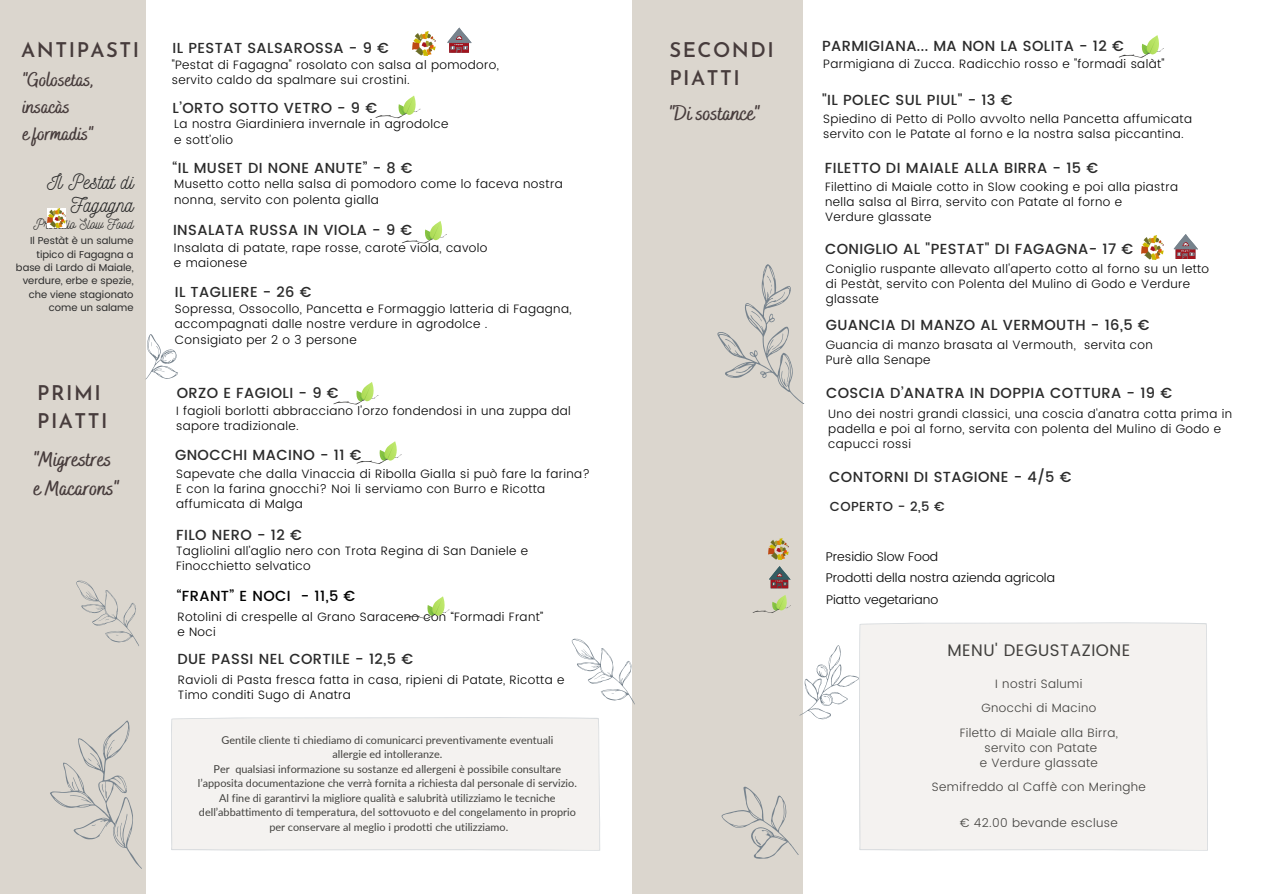
<style>
.page{position:relative;width:1263px;height:894px;background:#fff}
.page>*{position:absolute;margin:0;border:0;box-sizing:border-box;transform-origin:0 0}
.t1{font:700 20.85px/29.2px "Bakerie Smooth";color:#473c3c}
.t2{font:20.55px/22.5px "Nickainley";color:#2a2a2a;text-align:right}
.t3{font:600 20.25px/28.2px "Josefin Sans";letter-spacing:.075em;color:#473c3c}
.t4{font:700 19.35px/27px "Bakerie Smooth";color:#473c3c}
.t5{font:16.65px "Poppins";letter-spacing:.03em;color:#000}
.t6{font:500 14.55px "Poppins";letter-spacing:.03em;color:#2a2a2a}
.t7{font:500 14.55px "Poppins";letter-spacing:.03em;color:#000}
.t8{font:500 14.4px "Poppins";letter-spacing:.03em;color:#2a2a2a}
.t9{font:14.1px "Nickainley";color:#2a2a2a}
.t10{font:500 13.05px "Poppins";letter-spacing:.03em;color:#2a2a2a}
.t11{font:300 12.6px "Poppins";color:#000}
.t12{font:300 12.15px/15.1px "Poppins";letter-spacing:.03em;color:#000}
.t13{font:300 12px "Poppins";letter-spacing:.03em;color:#000}
.t14{font:10.8px "Lato";color:#000}
.t15{font:10.05px "Poppins";color:#2a2a2a}
</style>
<div class="page">
<div style="left:632px;top:0;width:171px;height:893px;background:#dbd6ce"></div>
<div style="left:0;top:0;width:145px;height:893px;background:#dbd6ce"></div>
<svg style="left:50px;top:718px;width:96px;height:169px"></svg>
<svg style="left:146px;top:334px;width:32px;height:45px"></svg>
<svg style="left:76px;top:561px;width:70px;height:98px"></svg>
<svg style="left:799px;top:645px;width:60px;height:74px"></svg>
<svg style="left:721px;top:786px;width:78px;height:73px"></svg>
<svg style="left:717px;top:264px;width:88px;height:140px"></svg>
<img style="left:769px;top:538px;width:19px;height:21px">
<svg style="left:769px;top:566px;width:21px;height:22px"></svg>
<img style="left:48px;top:208px;width:18px;height:19px">
<img style="left:1141px;top:235px;width:23px;height:24px">
<img style="left:413px;top:32px;width:22px;height:23px">
<svg style="left:1174px;top:234px;width:24px;height:25px"></svg>
<svg style="left:753px;top:595px;width:38px;height:18px"></svg>
<svg style="left:333px;top:382px;width:45px;height:23px"></svg>
<svg style="left:357px;top:441px;width:45px;height:23px"></svg>
<svg style="left:375px;top:95px;width:45px;height:24px"></svg>
<svg style="left:1119px;top:35px;width:45px;height:23px"></svg>
<div style="left:171px;top:717px;width:429px;height:133px;background:#f4f2f0"></div>
<div style="left:859px;top:622px;width:349px;height:228px;background:#f4f2f0"></div>
<svg style="left:447px;top:28px;width:24px;height:24px"></svg>
<svg style="left:561px;top:638px;width:74px;height:80px"></svg>
<svg style="left:404px;top:596px;width:45px;height:23px"></svg>
<svg style="left:402px;top:221px;width:45px;height:23px"></svg>
<p class="t3" style="left:21px;top:38px;width:120px">ANTIPASTI</p>
<h5 class="t4" style="left:23px;top:68px;width:74px">"Golosetas, insacàs<br>e formadis"</h5>
<p class="t2" style="left:47px;top:170px;width:88px">Il Pestat di<br>Fagagna</p>
<p class="t9" style="left:34px;top:214px;width:101px">Presidio Slow Food</p>
<h4 class="t15" style="left:30px;top:235px;width:105px">Il Pestàt è un salume</h4>
<p class="t15" style="left:37px;top:248px;width:99px">tipico di Fagagna a</p>
<p class="t15" style="left:16px;top:261px;width:119px">base di Lardo di Maiale,</p>
<p class="t15" style="left:23px;top:275px;width:112px">verdure, erbe e spezie,</p>
<p class="t15" style="left:29px;top:288px;width:106px">che viene stagionato</p>
<h4 class="t15" style="left:49px;top:302px;width:86px">come un salame</h4>
<p class="t3" style="left:37px;top:380px;width:72px">PRIMI<br>PIATTI</p>
<p class="t1" style="left:34px;top:446px;width:87px">"Migrestres e Macarons"</p>
<p class="t3" style="left:669px;top:38px;width:106px">SECONDI</p>
<p class="t6" style="left:822px;top:37px;width:303px">PARMIGIANA... MA NON LA SOLITA - 12 €</p>
<p class="t3" style="left:669px;top:66px;width:72px">PIATTI</p>
<p class="t1" style="left:669px;top:99px;width:92px">"Di sostance"</p>
<p class="t6" style="left:173px;top:39px;width:218px">IL PESTAT SALSAROSSA - 9 €</p>
<h1 class="t12" style="left:172px;top:57px;width:329px">"Pestat di Fagagna" rosolato con salsa al pomodoro,</h1>
<h4 class="t12" style="left:823px;top:56px;width:343px">Parmigiana di Zucca. Radicchio rosso e "formadi salàt"</h4>
<p class="t12" style="left:172px;top:72px;width:240px">servito caldo da spalmare sui crostini.</p>
<p class="t6" style="left:822px;top:92px;width:192px">"IL POLEC SUL PIUL" - 13 €</p>
<p class="t12" style="left:823px;top:111px;width:370px">Spiedino di Petto di Pollo avvolto nella Pancetta affumicata</p>
<h2 class="t12" style="left:823px;top:126px;width:362px">servito con le Patate al forno e la nostra salsa piccantina.</h2>
<h3 class="t6" style="left:173px;top:99px;width:206px">L’ORTO SOTTO VETRO - 9 €</h3>
<p class="t12" style="left:174px;top:117px;width:276px">La nostra Giardiniera invernale in agrodolce</p>
<p class="t12" style="left:174px;top:132px;width:60px">e sott’olio</p>
<p class="t6" style="left:173px;top:159px;width:241px">“IL MUSET DI NONE ANUTE” - 8 €</p>
<p class="t12" style="left:174px;top:176px;width:390px">Musetto cotto nella salsa di pomodoro come lo faceva nostra</p>
<p class="t12" style="left:174px;top:192px;width:206px">nonna, servito con polenta gialla</p>
<p class="t6" style="left:173px;top:222px;width:241px">INSALATA RUSSA IN VIOLA - 9 €</p>
<p class="t12" style="left:174px;top:240px;width:315px">Insalata di patate, rape rosse, carote viola, cavolo</p>
<p class="t12" style="left:174px;top:255px;width:75px">e maionese</p>
<p class="t8" style="left:175px;top:283px;width:138px">IL TAGLIERE - 26 €</p>
<h6 class="t12" style="left:175px;top:301px;width:398px">Sopressa, Ossocollo, Pancetta e Formaggio latteria di Fagagna,</h6>
<h4 class="t12" style="left:175px;top:316px;width:314px">accompagnati dalle nostre verdure in agrodolce .</h4>
<p class="t12" style="left:175px;top:331px;width:183px">Consigiato per 2 o 3 persone</p>
<h1 class="t6" style="left:177px;top:384px;width:163px">ORZO E FAGIOLI - 9 €</h1>
<h4 class="t12" style="left:176px;top:403px;width:396px">I fagioli borlotti abbracciano l'orzo fondendosi in una zuppa dal sapore tradizionale.</h4>
<p class="t6" style="left:175px;top:446px;width:188px">GNOCCHI MACINO - 11 €</p>
<p class="t12" style="left:176px;top:465px;width:415px">Sapevate che dalla Vinaccia di Ribolla Gialla si può fare la farina?<br>E con la farina gnocchi? Noi li serviamo con Burro e Ricotta affumicata di Malga</p>
<p class="t6" style="left:176px;top:526px;width:127px">FILO NERO - 12 €</p>
<p class="t12" style="left:176px;top:543px;width:353px">Tagliolini all’aglio nero con Trota Regina di San Daniele e<br>Finocchietto selvatico</p>
<h4 class="t7" style="left:177px;top:587px;width:180px">“FRANT” E NOCI - 11,5 €</h4>
<h4 class="t12" style="left:177px;top:608px;width:367px">Rotolini di crespelle al Grano Saraceno con “Formadi Frant”</h4>
<p class="t12" style="left:177px;top:624px;width:40px">e Noci</p>
<h4 class="t6" style="left:177px;top:650px;width:237px">DUE PASSI NEL CORTILE - 12,5 €</h4>
<h2 class="t12" style="left:178px;top:672px;width:388px">Ravioli di Pasta fresca fatta in casa, ripieni di Patate, Ricotta e<br>Timo conditi Sugo di Anatra</h2>
<p class="t14" style="left:222px;top:733px;width:333px">Gentile cliente ti chiediamo di comunicarci preventivamente eventuali</p>
<p class="t14" style="left:333px;top:747px;width:111px">allergie ed intolleranze.</p>
<p class="t14" style="left:214px;top:762px;width:349px">Per qualsiasi informazione su sostanze ed allergeni è possibile consultare</p>
<h4 class="t14" style="left:198px;top:776px;width:380px">l’apposita documentazione che verrà fornita a richiesta dal personale di servizio.</h4>
<p class="t14" style="left:219px;top:790px;width:338px">Al fine di garantirvi la migliore qualità e salubrità utilizziamo le tecniche</p>
<p class="t14" style="left:199px;top:805px;width:378px">dell’abbattimento di temperatura, del sottovuoto e del congelamento in proprio</p>
<p class="t14" style="left:269px;top:819px;width:240px">per conservare al meglio i prodotti che utilizziamo.</p>
<p class="t6" style="left:825px;top:160px;width:275px">FILETTO DI MAIALE ALLA BIRRA - 15 €</p>
<p class="t12" style="left:825px;top:179px;width:355px">Filettino di Maiale cotto in Slow cooking e poi alla piastra</p>
<p class="t12" style="left:825px;top:194px;width:299px">nella salsa al Birra, servito con Patate al forno e</p>
<p class="t12" style="left:825px;top:209px;width:108px">Verdure glassate</p>
<p class="t6" style="left:825px;top:240px;width:310px">CONIGLIO AL "PESTAT" DI FAGAGNA- 17 €</p>
<h4 class="t12" style="left:826px;top:261px;width:385px">Coniglio ruspante allevato all'aperto cotto al forno su un letto</h4>
<p class="t12" style="left:826px;top:276px;width:366px">di Pestàt, servito con Polenta del Mulino di Godo e Verdure</p>
<h4 class="t12" style="left:826px;top:291px;width:55px">glassate</h4>
<p class="t6" style="left:826px;top:316px;width:325px">GUANCIA DI MANZO AL VERMOUTH - 16,5 €</p>
<p class="t12" style="left:826px;top:337px;width:328px">Guancia di manzo brasata al Vermouth, servita con</p>
<h4 class="t12" style="left:826px;top:352px;width:106px">Purè alla Senape</h4>
<h4 class="t6" style="left:826px;top:384px;width:347px">COSCIA D’ANATRA IN DOPPIA COTTURA - 19 €</h4>
<p class="t12" style="left:828px;top:406px;width:405px">Uno dei nostri grandi classici, una coscia d'anatra cotta prima in padella e poi al forno, servita con polenta del Mulino di Godo e capucci rossi</p>
<p class="t6" style="left:829px;top:468px;width:244px">CONTORNI DI STAGIONE - 4/5 €</p>
<p class="t10" style="left:830px;top:498px;width:116px">COPERTO - 2,5 €</p>
<p class="t11" style="left:826px;top:549px;width:114px">Presidio Slow Food</p>
<p class="t11" style="left:826px;top:570px;width:231px">Prodotti della nostra azienda agricola</p>
<p class="t11" style="left:826px;top:592px;width:114px">Piatto vegetariano</p>
<h4 class="t5" style="left:947px;top:640px;width:184px">MENU' DEGUSTAZIONE</h4>
<p class="t12" style="left:995px;top:676px;width:89px">I nostri Salumi</p>
<p class="t13" style="left:981px;top:700px;width:116px">Gnocchi di Macino</p>
<p class="t12" style="left:960px;top:724px;width:159px">Filetto di Maiale alla Birra,</p>
<p class="t12" style="left:984px;top:739px;width:114px">servito con Patate</p>
<h1 class="t12" style="left:980px;top:754px;width:120px">e Verdure glassate</h1>
<h4 class="t12" style="left:932px;top:779px;width:215px">Semifreddo al Caffè con Meringhe</h4>
<h4 class="t12" style="left:960px;top:814px;width:159px">€ 42.00 bevande escluse</h4>
</div>
